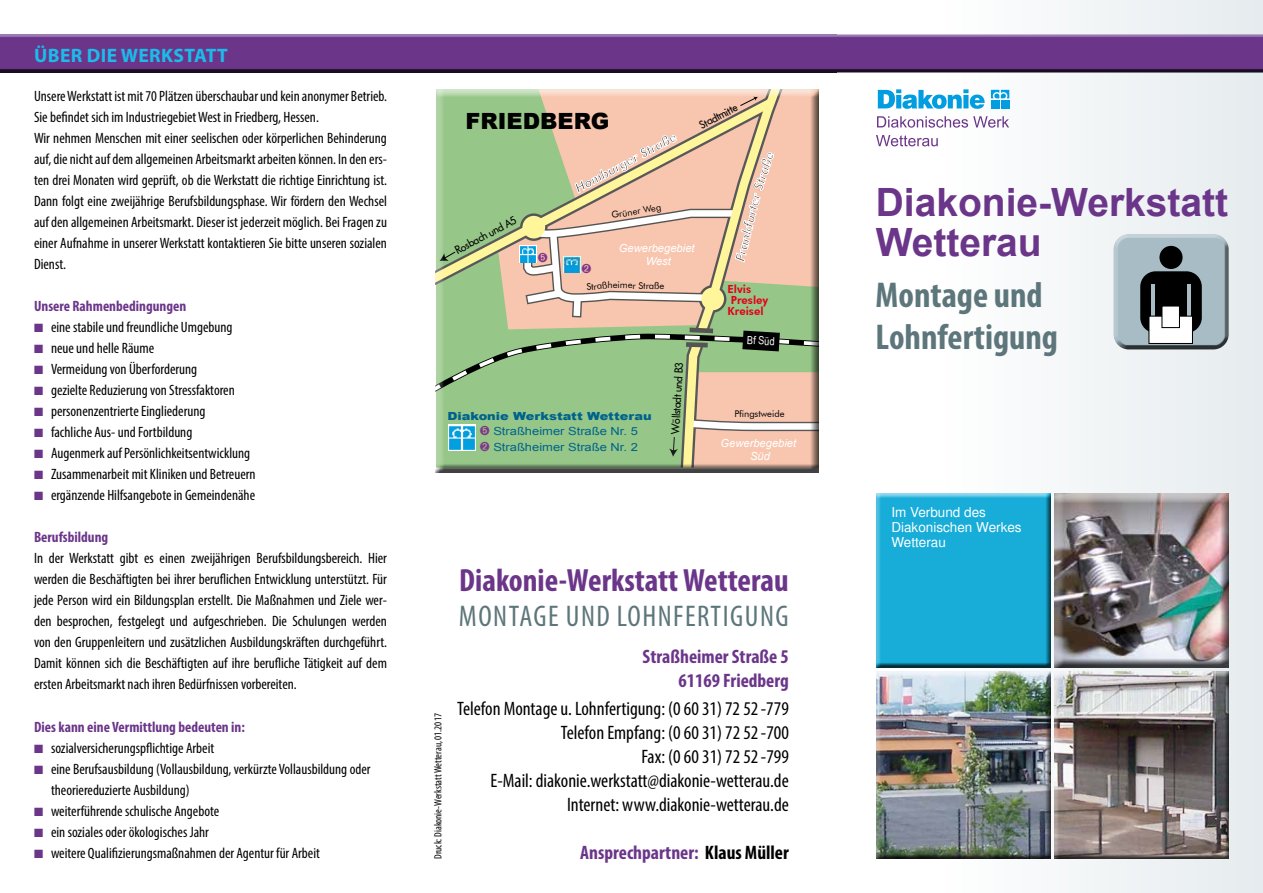
<style>
.page{position:relative;width:1263px;height:893px;background:#fff}
.page>*{position:absolute;margin:0;border:0;box-sizing:border-box;transform-origin:0 0}
.t1{font:700 39px/40.5px "Arial";color:#6b368a}
.t2{font:700 condensed 36px/42px "Myriad Pro";color:#5d767b}
.t3{font:700 condensed 32.25px "Myriad Pro";color:#6b368a}
.t4{font:condensed 30px "Myriad Pro";letter-spacing:.05em;color:#5d767b}
.t5{font:900 22.35px "Arial";color:#000}
.t6{font:condensed 19.5px/24px "Myriad Pro";color:#000;text-align:right}
.t7{font:700 condensed 19.5px/24px "Myriad Pro";color:#6b368a;text-align:right}
.t8{font:700 19.5px "Myriad Pro";letter-spacing:.02em;color:#1bbbea}
.t9{font:condensed 15px/21px "Myriad Pro";color:#000}
.t10{font:700 condensed 15px "Myriad Pro";color:#6b368a}
.t11{font:13.5px/15px "Helvetica";color:#fff}
.t12{font:italic 800 13.05px "Futura BT";color:#58585a}
.t13{font:11.25px/15.6px "Arial";color:#00628d;scale:1.16 1}
.t14{font:11.25px "Futon Normal";color:#000}
.t15{font:italic 11.25px/13.4px "Arial";color:#fff;text-align:center}
.t16{font:900 11.25px "Arial";color:#00628d;scale:1.16 1}
.t17{font:800 11.25px "Futura BT";color:#e2001a}
.t18{font:11.25px "Arial Narrow";color:#fff}
.t19{font:condensed 10.5px "Myriad Pro";color:#000}
.t20{font:9.3px "Futura BT";color:#000}
.s1{color:#6b368a}
.s2{color:#000}
</style>
<div class="page">
<div style="left:0;top:34px;width:1263px;height:40px;background:#000;opacity:.75"></div>
<div style="left:838px;top:72px;width:425px;height:821px;background:linear-gradient(to right,#fff,#e7ecef)"></div>
<div style="left:838px;top:0;width:425px;height:34px;background:linear-gradient(to right,#fff,#e7ecef)"></div>
<div style="left:1112px;top:233px;width:118px;height:109px;background:#fff;opacity:.75"></div>
<div style="left:1112px;top:238px;width:118px;height:112px;background:#000;opacity:.75"></div>
<svg style="left:991px;top:90px;width:18px;height:8px"></svg>
<div style="left:991px;top:100px;width:8px;height:8px;background:#009ee0"></div>
<div style="left:1001px;top:100px;width:8px;height:8px;background:#009ee0"></div>
<svg style="left:878px;top:89px;width:107px;height:20px"></svg>
<svg style="left:877px;top:116px;width:132px;height:12px"></svg>
<svg style="left:876px;top:135px;width:62px;height:11px"></svg>
<div style="left:875px;top:671px;width:177px;height:188px;background:#000;opacity:.75"></div>
<div style="left:1053px;top:671px;width:176px;height:188px;background:#000;opacity:.75"></div>
<div style="left:874px;top:493px;width:177px;height:175px;background:#000;opacity:.75"></div>
<div style="left:1049px;top:492px;width:181px;height:178px;background:#000;opacity:.75"></div>
<svg style="left:436px;top:89px;width:383px;height:383px;background:#bfc099"></svg>
<h3 class="t8" style="left:34px;top:43px;width:195px">ÜBER DIE WERKSTATT</h3>
<p class="t9" style="left:34px;top:85px;width:354px">Unsere Werkstatt ist mit 70 Plätzen überschaubar und kein anonymer Betrieb.<br>Sie befindet sich im Industriegebiet West in Friedberg, Hessen.<br>Wir nehmen Menschen mit einer seelischen oder körperlichen Behinderung auf, die nicht auf dem allgemeinen Arbeitsmarkt arbeiten können. In den ers&shy;ten drei Monaten wird geprüft, ob die Werkstatt die richtige Einrichtung ist.<br>Dann folgt eine zweijährige Berufsbildungsphase. Wir fördern den Wechsel auf den allgemeinen Arbeitsmarkt. Dieser ist jederzeit möglich. Bei Fragen zu einer Aufnahme in unserer Werkstatt kontaktieren Sie bitte unseren sozialen Dienst.</p>
<p class="t10" style="left:34px;top:296px;width:154px">Unsere Rahmenbedingungen</p>
<p class="t9" style="left:34px;top:316px;width:200px"><span class="s1">■</span> eine stabile und freundliche Umgebung</p>
<p class="t9" style="left:34px;top:337px;width:122px"><span class="s1">■</span> neue und helle Räume</p>
<p class="t9" style="left:34px;top:358px;width:165px"><span class="s1">■</span> Vermeidung von Überforderung</p>
<p class="t9" style="left:34px;top:379px;width:202px"><span class="s1">■</span> gezielte Reduzierung von Stressfaktoren</p>
<p class="t9" style="left:34px;top:400px;width:173px"><span class="s1">■</span> personenzentrierte Eingliederung</p>
<p class="t9" style="left:34px;top:421px;width:160px"><span class="s1">■</span> fachliche Aus- und Fortbildung</p>
<p class="t9" style="left:34px;top:442px;width:218px"><span class="s1">■</span> Augenmerk auf Persönlichkeitsentwicklung</p>
<p class="t9" style="left:34px;top:463px;width:223px"><span class="s1">■</span> Zusammenarbeit mit Kliniken und Betreuern</p>
<p class="t9" style="left:34px;top:484px;width:223px"><span class="s1">■</span> ergänzende Hilfsangebote in Gemeindenähe</p>
<p class="t10" style="left:34px;top:528px;width:76px">Berufsbildung</p>
<p class="t9" style="left:34px;top:547px;width:354px;text-align:justify">In der Werkstatt gibt es einen zweijährigen Berufsbildungsbereich. Hier werden die Beschäftigten bei ihrer beruflichen Entwicklung unterstützt. Für jede Person wird ein Bildungsplan erstellt. Die Maßnahmen und Ziele wer&shy;den besprochen, festgelegt und aufgeschrieben. Die Schulungen werden von den Gruppenleitern und zusätzlichen Ausbildungskräften durchgeführt.<br>Damit können sich die Beschäftigten auf ihre berufliche Tätigkeit auf dem ersten Arbeitsmarkt nach ihren Bedürfnissen vorbereiten.</p>
<p class="t10" style="left:34px;top:718px;width:212px">Dies kann eine Vermittlung bedeuten in:</p>
<p class="t9" style="left:34px;top:738px;width:182px"><span class="s1">■</span> sozialversicherungspflichtige Arbeit</p>
<p class="t9" style="left:51px;top:759px;width:321px;text-indent:-17px"><span class="s1">■</span> eine Berufsausbildung (Vollausbildung, verkürzte Vollausbildung oder theoriereduzierte Ausbildung)</p>
<p class="t9" style="left:34px;top:801px;width:187px"><span class="s1">■</span> weiterführende schulische Angebote</p>
<p class="t9" style="left:34px;top:822px;width:176px"><span class="s1">■</span> ein soziales oder ökologisches Jahr</p>
<p class="t9" style="left:34px;top:843px;width:287px"><span class="s1">■</span> weitere Qualifizierungsmaßnahmen der Agentur für Arbeit</p>
<p class="t14" style="left:697px;top:120px;width:42px;rotate:-28deg">Stadtmitte</p>
<h3 class="t5" style="left:466px;top:105px;width:145px">FRIEDBERG</h3>
<p class="t12" style="left:572px;top:182px;width:115px;rotate:-28deg">Homburger Straße</p>
<p class="t12" style="left:750px;top:187px;width:41px;rotate:-72deg">Straße</p>
<p class="t12" style="left:732px;top:259px;width:71px;rotate:-76deg">Frankfurter</p>
<p class="t20" style="left:611px;top:210px;width:52px;rotate:-9deg">Grüner Weg</p>
<p class="t14" style="left:453px;top:245px;width:69px;rotate:-28deg">Rosbach und A5</p>
<p class="t15" style="left:619px;top:242px;width:77px">Gewerbegebiet<br>West</p>
<p class="t20" style="left:608px;top:279px;width:58px;rotate:1deg">heimer Straße</p>
<p class="t16" style="left:447px;top:407px;width:177px">Diakonie Werkstatt Wetterau</p>
<p class="t13" style="left:493px;top:424px;width:126px">Straßheimer Straße Nr. 5<br>Straßheimer Straße Nr. 2</p>
<p class="t14" style="left:669px;top:433px;width:73px;rotate:-87deg">Wöllstadt und B3</p>
<p class="t17" style="left:727px;top:282px;width:25px">Elvis</p>
<p class="t17" style="left:731px;top:293px;width:39px">Presley</p>
<p class="t17" style="left:727px;top:304px;width:38px">Kreisel</p>
<p class="t18" style="left:748px;top:332px;width:29px;rotate:3deg">Bf Süd</p>
<p class="t20" style="left:749px;top:408px;width:37px">gstweide</p>
<p class="t15" style="left:720px;top:437px;width:77px">Gewerbegebiet<br>Süd</p>
<p class="t19" style="left:432px;top:859px;width:147px;rotate:-90deg">Druck: Diakonie-Werkstatt Wetterau, 01.2017</p>
<h3 class="t3" style="left:459px;top:560px;width:331px">Diakonie-Werkstatt Wetterau</h3>
<h3 class="t4" style="left:459px;top:598px;width:331px">Montage und Lohnfertigung</h3>
<h3 class="t7" style="left:643px;top:644px;width:148px">Straßheimer Straße 5<br>61169 Friedberg</h3>
<h3 class="t6" style="left:457px;top:696px;width:333px">Telefon Montage u. Lohnfertigung: (0 60 31) 72 52-779<br>Telefon Empfang: (0 60 31) 72 52-700<br>Fax: (0 60 31) 72 52-799<br>E-Mail: diakonie.werkstatt@diakonie-wetterau.de Internet: www.diakonie-wetterau.de</h3>
<h3 class="t7" style="left:580px;top:840px;width:210px">Ansprechpartner: <span class="s2">Klaus Müller</span></h3>
<h1 class="t1" style="left:876px;top:183px;width:354px">Diakonie-Werkstatt<br>Wetterau</h1>
<h2 class="t2" style="left:875px;top:273px;width:184px">Montage und<br>Lohnfertigung</h2>
<p class="t11" style="left:891px;top:504px;width:132px">Im Verbund des<br>Diakonischen Werkes<br>Wetterau</p>
</div>
